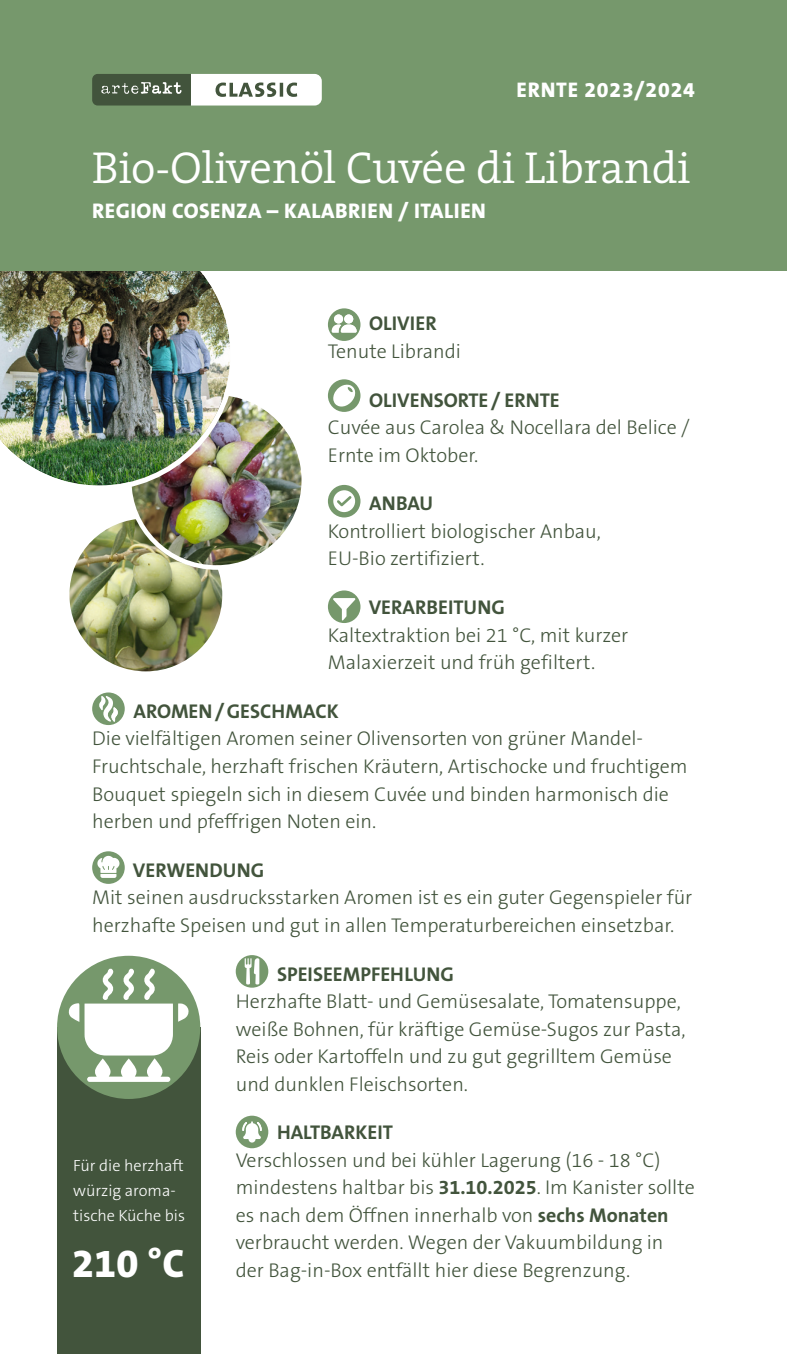
<style>
.page{position:relative;width:787px;height:1354px;background:#fff}
.page>*{position:absolute;margin:0;border:0;box-sizing:border-box;transform-origin:0 0}
.t1{font:300 45px "The Serif";letter-spacing:-.005em;color:#fff}
.t2{font:800 40px "The Sans B8";color:#fff}
.t3{font:800 21.25px "The Sans B8";letter-spacing:.02em;color:#fff}
.t4{font:800 21.25px "The Sans B8";letter-spacing:.04em;color:#fff}
.t5{font:300 20px/27.5px "The Sans B3";color:#42543c}
.t6{font:700 20px "The Sans B7";color:#42543c}
.t7{font:300 16.25px/25px "The Sans B3";color:#fff}
.s1{font-family:"The Sans B7";font-weight:700}
</style>
<div class="page">
<div style="left:328px;top:308px;width:32px;height:33px;background:#76986c;border-radius:50%"></div>
<svg style="left:332px;top:314px;width:24px;height:18px"></svg>
<div style="left:328px;top:379px;width:32px;height:33px;background:#76986c;border-radius:50%"></div>
<svg style="left:333px;top:384px;width:22px;height:22px"></svg>
<div style="left:328px;top:485px;width:32px;height:32px;background:#76986c;border-radius:50%"></div>
<svg style="left:333px;top:490px;width:22px;height:22px"></svg>
<div style="left:328px;top:590px;width:32px;height:33px;background:#76986c;border-radius:50%"></div>
<svg style="left:333px;top:598px;width:22px;height:22px"></svg>
<div style="left:92px;top:692px;width:33px;height:33px;background:#76986c;border-radius:50%"></div>
<svg style="left:99px;top:696px;width:19px;height:25px"></svg>
<div style="left:92px;top:851px;width:33px;height:33px;background:#76986c;border-radius:50%"></div>
<svg style="left:97px;top:856px;width:23px;height:22px"></svg>
<div style="left:236px;top:955px;width:32px;height:32px;background:#76986c;border-radius:50%"></div>
<svg style="left:245px;top:958px;width:14px;height:26px"></svg>
<div style="left:236px;top:1115px;width:32px;height:33px;background:#76986c;border-radius:50%"></div>
<svg style="left:242px;top:1121px;width:20px;height:22px"></svg>
<img style="left:67px;top:516px;width:158px;height:158px;border-radius:79px">
<div style="left:64px;top:513px;width:164px;height:164px;border:6px solid #fff;border-radius:50%"></div>
<img style="left:129px;top:393px;width:175px;height:174px;border-radius:87px">
<img style="left:0;top:270px;width:235px;height:220px">
<div style="left:0;top:0;width:787px;height:270px;background:#76986c"></div>
<svg style="left:92px;top:74px;width:230px;height:31px;background:#a6afa3"></svg>
<div style="left:57px;top:1027px;width:143px;height:327px;background:#42543c"></div>
<div style="left:57px;top:955px;width:143px;height:144px;background:#76986c;border-radius:50%"></div>
<svg style="left:68px;top:968px;width:121px;height:114px"></svg>
<p class="t4" style="left:516px;top:78px;width:180px">ERNTE 2023/2024</p>
<h1 class="t1" style="left:92px;top:130px;width:600px">Bio-Olivenöl Cuvée di Librandi</h1>
<p class="t3" style="left:92px;top:199px;width:395px">REGION COSENZA – KALABRIEN / ITALIEN</p>
<p class="t6" style="left:369px;top:313px;width:69px">OLIVIER</p>
<p class="t5" style="left:328px;top:338px;width:134px">Tenute Librandi</p>
<p class="t6" style="left:369px;top:389px;width:192px">OLIVENSORTE / ERNTE</p>
<p class="t5" style="left:328px;top:414px;width:363px">Cuvée aus Carolea &amp; Nocellara del Belice /<br>Ernte im Oktober.</p>
<p class="t6" style="left:369px;top:493px;width:65px">ANBAU</p>
<p class="t5" style="left:328px;top:518px;width:274px">Kontrolliert biologischer Anbau,<br>EU-Bio zertifiziert.</p>
<p class="t6" style="left:369px;top:597px;width:138px">VERARBEITUNG</p>
<p class="t5" style="left:328px;top:622px;width:302px">Kaltextraktion bei 21 °C, mit kurzer<br>Malaxierzeit und früh gefiltert.</p>
<p class="t6" style="left:133px;top:700px;width:207px">AROMEN/GESCHMACK</p>
<p class="t5" style="left:92px;top:726px;width:597px">Die vielfältigen Aromen seiner Olivensorten von grüner Mandel-Fruchtschale, herzhaft frischen Kräutern, Artischocke und fruchtigem Bouquet spiegeln sich in diesem Cuvée und binden harmonisch die herben und pfeffrigen Noten ein.</p>
<p class="t6" style="left:133px;top:859px;width:133px">VERWENDUNG</p>
<p class="t5" style="left:92px;top:884px;width:601px">Mit seinen ausdrucksstarken Aromen ist es ein guter Gegenspieler für herzhafte Speisen und gut in allen Temperaturbereichen einsetzbar.</p>
<p class="t6" style="left:277px;top:963px;width:178px">SPEISEEMPFEHLUNG</p>
<p class="t5" style="left:236px;top:988px;width:451px">Herzhafte Blatt- und Gemüsesalate, Tomatensuppe, weiße Bohnen, für kräftige Gemüse-Sugos zur Pasta, Reis oder Kartoffeln und zu gut gegrilltem Gemüse und dunklen Fleischsorten.</p>
<p class="t6" style="left:277px;top:1122px;width:117px">HALTBARKEIT</p>
<p class="t5" style="left:236px;top:1147px;width:460px">Verschlossen und bei kühler Lagerung (16 - 18 °C) mindestens haltbar bis <span class="s1">31.10.2025</span>. Im Kanister sollte es nach dem Öffnen innerhalb von <span class="s1">sechs Monaten </span>verbraucht werden. Wegen der Vakuumbildung in der Bag-in-Box entfällt hier diese Begrenzung.</p>
<p class="t7" style="left:73px;top:1153px;width:113px">Für die herzhaft würzig aroma&shy;tische Küche bis</p>
<h2 class="t2" style="left:72px;top:1242px;width:114px">210 <span class="s1">°</span>C</h2>
</div>
